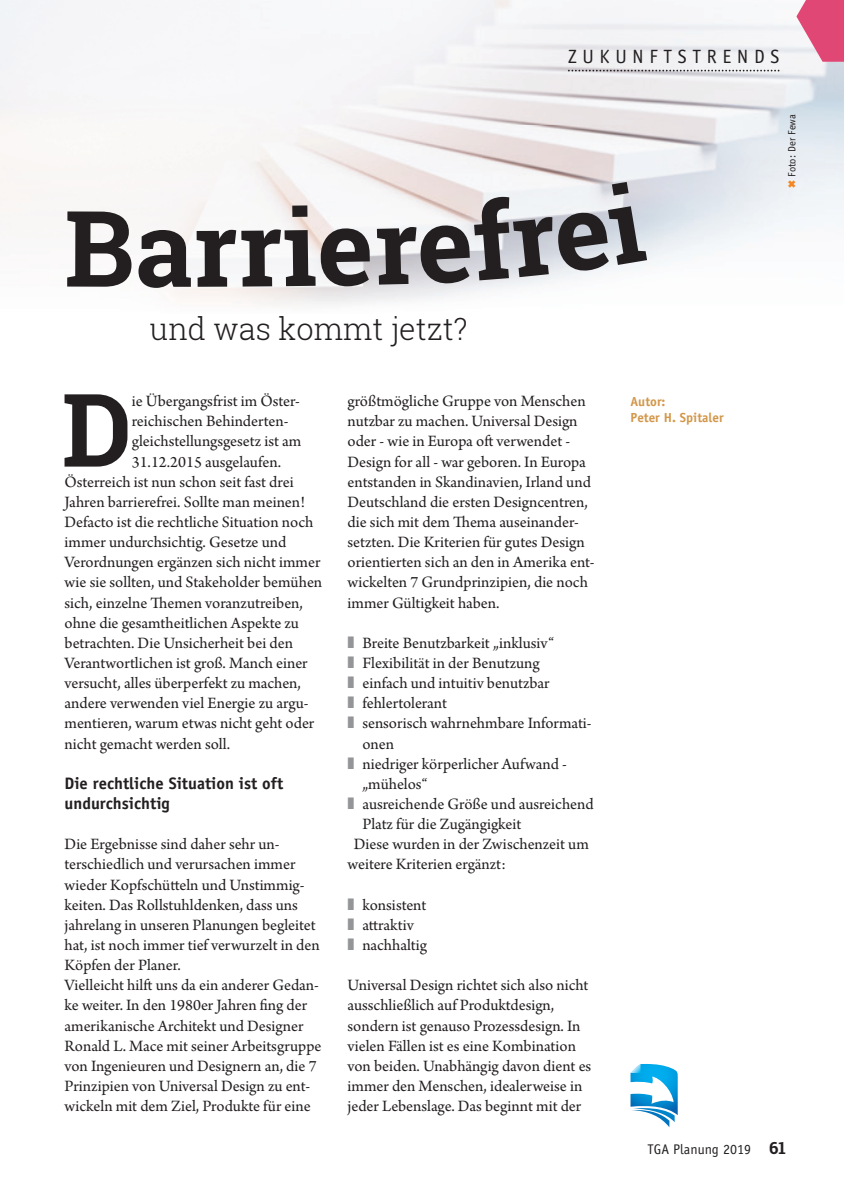
<style>
.page{position:relative;width:844px;height:1191px;background:#fff}
.page>*{position:absolute;margin:0;border:0;box-sizing:border-box;transform-origin:0 0}
.t1{font:700 105.52px "Roboto Slab";color:#231f20}
.t2{font:700 101.5px "Roboto Slab";color:#231f20}
.t3{font:300 30.62px "Roboto Slab";color:#231f20}
.t4{font:19.25px "Officina Sans";letter-spacing:.3em;color:#231f20}
.t5{font:16.62px/20.1px "Arno Pro";color:#231f20}
.t6{font:700 16.62px/20.1px "Officina Sans";color:#231f20}
.t7{font:14px "Officina Sans";color:#231f20}
.t8{font:700 13.12px/15.8px "Officina Sans";color:#d2974a}
.t9{font:10.5px "Officina Sans";color:#231f20}
.s1{color:#939598}
.s2{color:#f58520}
.s3{font-family:"Roboto Slab";font-weight:700;font-size:16.62px}
</style>
<div class="page">
<img style="left:0;top:0;width:843px;height:306px">
<svg style="left:630px;top:1064px;width:48px;height:63px"></svg>
<svg style="left:568px;top:70px;width:211px;height:1px"></svg>
<svg style="left:796px;top:0;width:47px;height:62px"></svg>
<svg style="left:419px;top:181px;width:228px;height:103px"></svg>
<p class="t4" style="left:568px;top:45px;width:213px">ZUKUNFTSTRENDS</p>
<h1 class="t1" style="left:64px;top:176px;width:175px">Bar</h1>
<h1 class="t1" style="left:236px;top:176px;width:182px;rotate:-1deg">rier</h1>
<h3 class="t3" style="left:150px;top:308px;width:319px">und was kommt jetzt?</h3>
<h2 class="t2" style="left:62px;top:360px;width:71px">D</h2>
<p class="t5" style="left:132px;top:392px;width:170px">ie Übergangsfrist im Öster-</p>
<p class="t5" style="left:132px;top:412px;width:158px">reichischen Behinderten-</p>
<p class="t5" style="left:132px;top:432px;width:171px">gleichstellungsgesetz ist am</p>
<p class="t5" style="left:132px;top:452px;width:151px">31.12.2015 ausgelaufen.</p>
<p class="t5" style="left:64px;top:472px;width:230px">Österreich ist nun schon seit fast drei</p>
<p class="t5" style="left:64px;top:493px;width:242px">Jahren barrierefrei. Sollte man meinen!</p>
<p class="t5" style="left:64px;top:513px;width:250px">Defacto ist die rechtliche Situation noch</p>
<p class="t5" style="left:64px;top:533px;width:223px">immer undurchsichtig. Gesetze und</p>
<p class="t5" style="left:64px;top:553px;width:257px">Verordnungen ergänzen sich nicht immer</p>
<p class="t5" style="left:64px;top:573px;width:259px">wie sie sollten, und Stakeholder bemühen</p>
<p class="t5" style="left:64px;top:593px;width:240px">sich, einzelne Themen voranzutreiben,</p>
<p class="t5" style="left:64px;top:613px;width:236px">ohne die gesamtheitlichen Aspekte zu</p>
<p class="t5" style="left:64px;top:633px;width:230px">betrachten. Die Unsicherheit bei den</p>
<p class="t5" style="left:64px;top:654px;width:244px">Verantwortlichen ist groß. Manch einer</p>
<p class="t5" style="left:64px;top:674px;width:238px">versucht, alles überperfekt zu machen,</p>
<p class="t5" style="left:64px;top:694px;width:245px">andere verwenden viel Energie zu argu-</p>
<p class="t5" style="left:64px;top:714px;width:251px">mentieren, warum etwas nicht geht oder</p>
<p class="t5" style="left:64px;top:734px;width:167px">nicht gemacht werden soll.</p>
<p class="t6" style="left:64px;top:773px;width:220px">Die rechtliche Situation ist oft undurchsichtig</p>
<p class="t5" style="left:64px;top:835px;width:258px">Die Ergebnisse sind daher sehr un&shy;terschiedlich und verursachen immer wieder Kopfschütteln und Unstimmig&shy;keiten. Das Rollstuhldenken, dass uns jahrelang in unseren Planungen begleitet hat, ist noch immer tief verwurzelt in den Köpfen der Planer.<br>Vielleicht hilft uns da ein anderer Gedan&shy;ke weiter. In den 1980er Jahren fing der amerikanische Architekt und Designer Ronald L. Mace mit seiner Arbeitsgruppe von Ingenieuren und Designern an, die 7<br>Prinzipien von Universal Design zu ent&shy;wickeln mit dem Ziel, Produkte für eine</p>
<p class="t5" style="left:347px;top:392px;width:248px">größtmögliche Gruppe von Menschen nutzbar zu machen. Universal Design oder - wie in Europa oft verwendet - Design for all - war geboren. In Europa entstanden in Skandinavien, Irland und Deutschland die ersten Designcentren, die sich mit dem Thema auseinander&shy;setzten. Die Kriterien für gutes Design orientierten sich an den in Amerika ent&shy;wickelten 7 Grundprinzipien, die noch immer Gültigkeit haben.</p>
<p class="t5" style="left:347px;top:633px;width:208px"><span class="s1">❚</span> Breite Benutzbarkeit „inklusiv“</p>
<p class="t5" style="left:347px;top:654px;width:193px"><span class="s1">❚</span> Flexibilität in der Benutzung</p>
<p class="t5" style="left:347px;top:674px;width:203px"><span class="s1">❚</span> einfach und intuitiv benutzbar</p>
<p class="t5" style="left:347px;top:694px;width:101px"><span class="s1">❚</span> fehlertolerant</p>
<p class="t5" style="left:347px;top:714px;width:245px"><span class="s1">❚</span> sensorisch wahrnehmbare Informati-</p>
<p class="t5" style="left:362px;top:734px;width:33px">onen</p>
<p class="t5" style="left:347px;top:754px;width:221px"><span class="s1">❚</span> niedriger körperlicher Aufwand -</p>
<p class="t5" style="left:362px;top:774px;width:67px">„mühelos“</p>
<p class="t5" style="left:347px;top:795px;width:248px"><span class="s1">❚</span> ausreichende Größe und ausreichend</p>
<p class="t5" style="left:362px;top:815px;width:160px">Platz für die Zugängigkeit</p>
<p class="t5" style="left:354px;top:835px;width:236px">Diese wurden in der Zwischenzeit um</p>
<p class="t5" style="left:347px;top:855px;width:160px">weitere Kriterien ergänzt:</p>
<p class="t5" style="left:347px;top:895px;width:81px"><span class="s1">❚</span> konsistent <span class="s1">❚</span> attraktiv<br><span class="s1">❚</span> nachhaltig</p>
<p class="t5" style="left:347px;top:976px;width:245px">Universal Design richtet sich also nicht ausschließlich auf Produktdesign, sondern ist genauso Prozessdesign. In vielen Fällen ist es eine Kombination von beiden. Unabhängig davon dient es immer den Menschen, idealerweise in jeder Lebenslage. Das beginnt mit der</p>
<p class="t8" style="left:630px;top:394px;width:95px">Autor:<br>Peter H. Spitaler</p>
<p class="t9" style="left:785px;top:188px;width:75px;rotate:-90deg"><span class="s2">✖</span> Foto: Der Fewa</p>
<p class="t7" style="left:647px;top:1140px;width:140px">TGA Planung 2019 <span class="s3">61</span></p>
</div>
